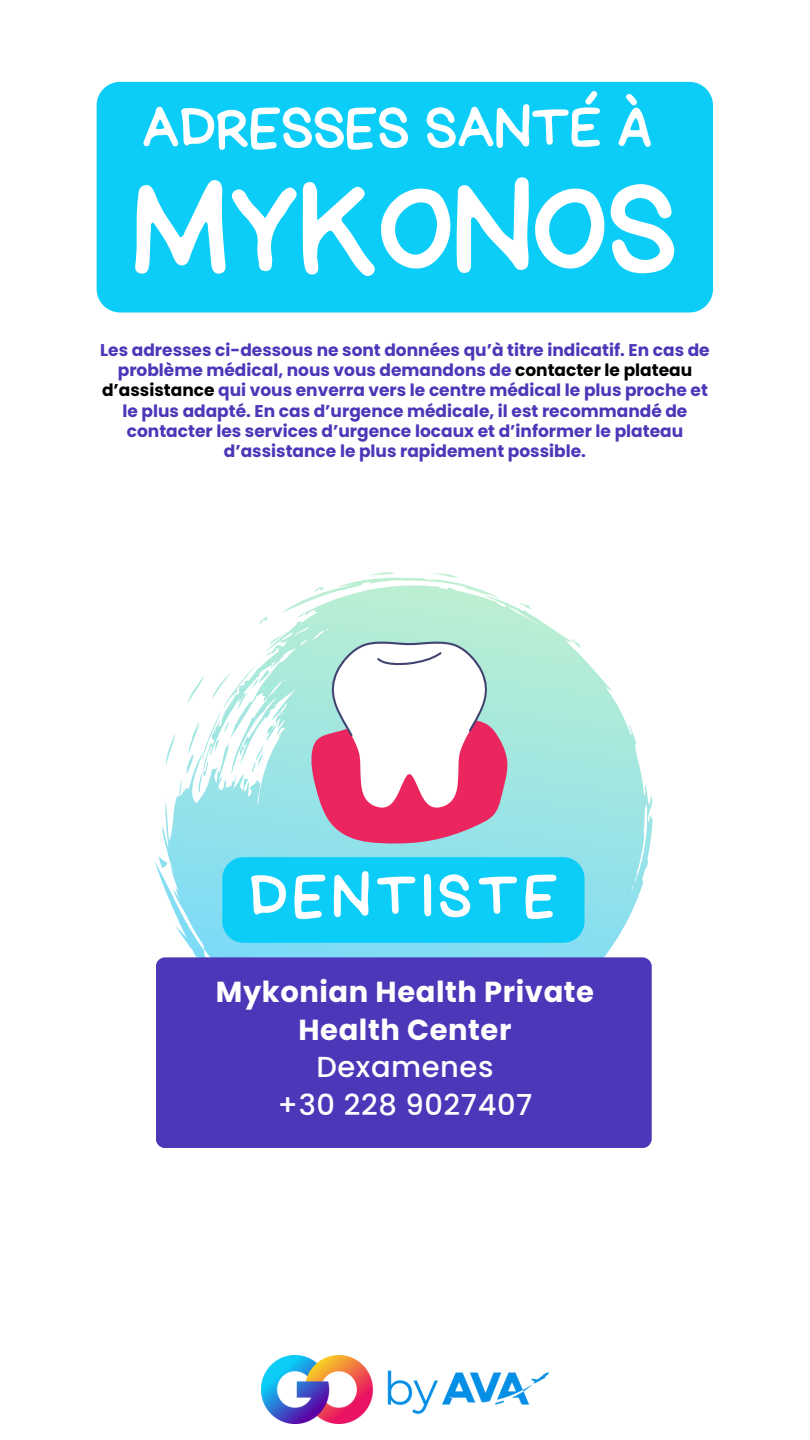
<style>
.page{position:relative;width:810px;height:1440px;background:#fff}
.page>*{position:absolute;margin:0;border:0;box-sizing:border-box;transform-origin:0 0}
.t1{font:127.2px "Handyman";letter-spacing:.01em;color:#fff}
.t2{font:61.2px "Handyman";letter-spacing:.1em;color:#fff}
.t3{font:58.2px "Handyman";letter-spacing:.01em;color:#fff}
.t4{font:700 28.9px/37.6px "Poppins";letter-spacing:.02em;color:#fff;text-align:center}
.t5{font:500 28.9px "Poppins";letter-spacing:.02em;color:#fff}
.t6{font:700 17px/20.2px "Poppins";color:#4d36b8;text-align:center}
.s1{color:#000}
</style>
<div class="page">
<svg style="left:154px;top:572px;width:499px;height:391px"></svg>
<div style="left:156px;top:957px;width:496px;height:191px;background:#4d36b8;border-radius:9px"></div>
<svg style="left:309px;top:640px;width:199px;height:203px"></svg>
<div style="left:222px;top:857px;width:363px;height:86px;background:#0bcdf8"></div>
<img style="left:262px;top:1355px;width:286px;height:69px">
<div style="left:97px;top:82px;width:616px;height:231px;background:#0bcdf8"></div>
<p class="t3" style="left:142px;top:100px;width:511px">ADRESSES SANTÉ À</p>
<p class="t1" style="left:133px;top:167px;width:546px">MYKONOS</p>
<p class="t6" style="left:100px;top:340px;width:611px">Les adresses ci-dessous ne sont données qu’à titre indicatif. En cas de problème médical, nous vous demandons de <span class="s1">contacter le plateau d’assistance</span> qui vous enverra vers le centre médical le plus proche et le plus adapté. En cas d’urgence médicale, il est recommandé de contacter les services d’urgence locaux et d’informer le plateau d’assistance le plus rapidement possible.</p>
<p class="t2" style="left:250px;top:866px;width:309px">DENTISTE</p>
<p class="t4" style="left:216px;top:973px;width:380px">Mykonian Health Private<br>Health Center</p>
<p class="t5" style="left:316px;top:1047px;width:179px">Dexamenes</p>
<p class="t5" style="left:278px;top:1084px;width:256px">+30 228 9027407</p>
</div>
